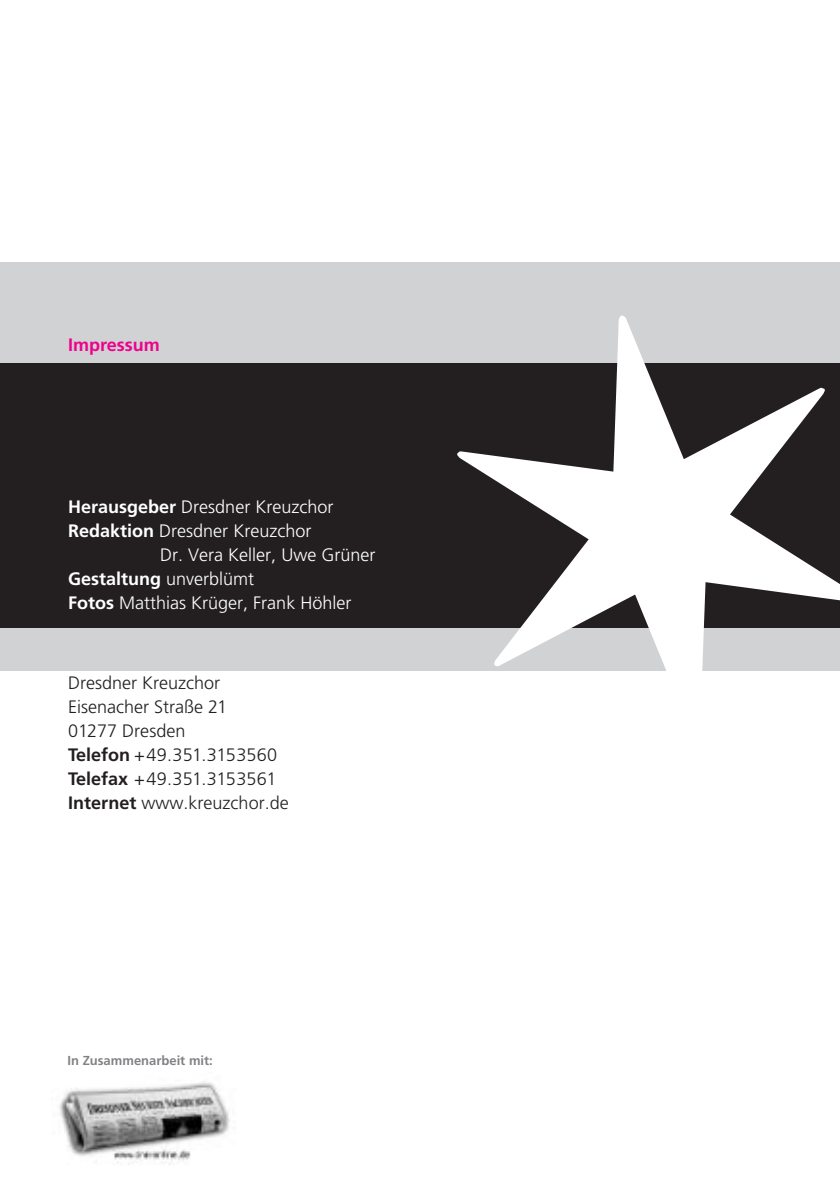
<style>
.page{position:relative;width:840px;height:1191px;background:#fff}
.page>*{position:absolute;margin:0;border:0;box-sizing:border-box;transform-origin:0 0}
.t1{font:300 18px/24px "Frutiger";color:#231f20}
.t2{font:300 18px "Frutiger";color:#fff}
.t3{font:700 18px "Frutiger";color:#fff}
.t4{font:700 18px "Frutiger";color:#ed028c}
.t5{font:700 13px "Frutiger";color:#808285}
.s1{font-weight:700}
.s2{font-weight:300}
</style>
<div class="page">
<div style="left:0;top:262px;width:839px;height:409px;background:#d1d2d4"></div>
<div style="left:0;top:363px;width:839px;height:264px;background:#231f20"></div>
<img style="left:59px;top:1081px;width:171px;height:84px">
<svg style="left:437px;top:276px;width:403px;height:395px"></svg>
<p class="t4" style="left:68px;top:334px;width:93px">Impressum</p>
<p class="t2" style="left:68px;top:497px;width:267px"><span class="s1">Herausgeber</span> Dresdner Kreuzchor</p>
<p class="t2" style="left:68px;top:521px;width:245px"><span class="s1">Redaktion</span> Dresdner Kreuzchor</p>
<p class="t2" style="left:160px;top:545px;width:217px">Dr. Vera Keller, Uwe Grüner</p>
<p class="t3" style="left:68px;top:568px;width:188px">Gestaltung <span class="s2">unverblümt</span></p>
<p class="t2" style="left:68px;top:593px;width:285px"><span class="s1">Fotos</span> Matthias Krüger, Frank Höhler</p>
<p class="t1" style="left:68px;top:671px;width:222px">Dresdner Kreuzchor<br>Eisenacher Straße 21<br>01277 Dresden<br><span class="s1">Telefon</span> +49.351.3153560<br><span class="s1">Telefax</span> +49.351.3153561<br><span class="s1">Internet</span> www.kreuzchor.de</p>
<p class="t5" style="left:67px;top:1052px;width:147px">In Zusammenarbeit mit:</p>
</div>
